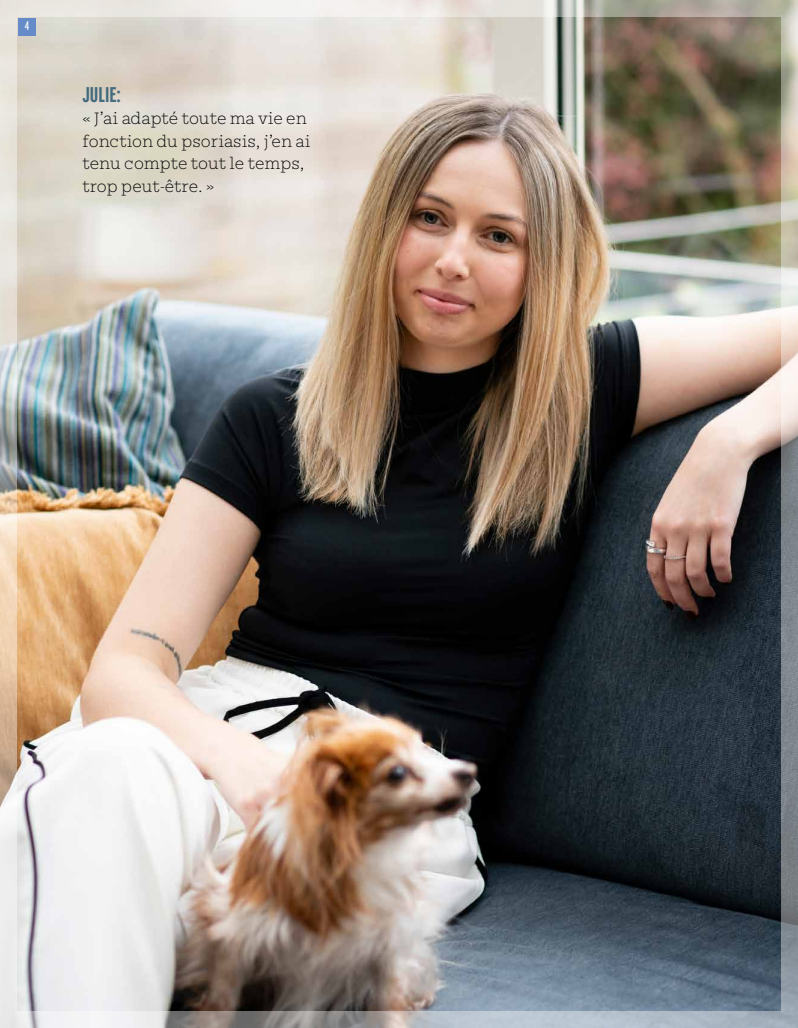
<style>
.page{position:relative;width:798px;height:1028px;background:#fff}
.page>*{position:absolute;margin:0;border:0;box-sizing:border-box;transform-origin:0 0}
.t1{font:700 21.25px "Interstate Compressed";color:#446b7e}
.t2{font:200 17.5px/22.5px "Mortise";color:#000}
.t3{font:12.5px "Interstate Compressed";color:#fff}
</style>
<div class="page">
<img style="left:0;top:0;width:797px;height:1028px">
<img style="left:18px;top:18px;width:762px;height:992px">
<div style="left:18px;top:18px;width:17px;height:17px;background:#658bc8"></div>
<p class="t3" style="left:25px;top:19px;width:6px">4</p>
<p class="t1" style="left:82px;top:83px;width:40px">JULIE:</p>
<p class="t2" style="left:82px;top:108px;width:229px">« J’ai adapté toute ma vie en fonction du psoriasis, j’en ai tenu compte tout le temps, trop peut-être. »</p>
</div>
